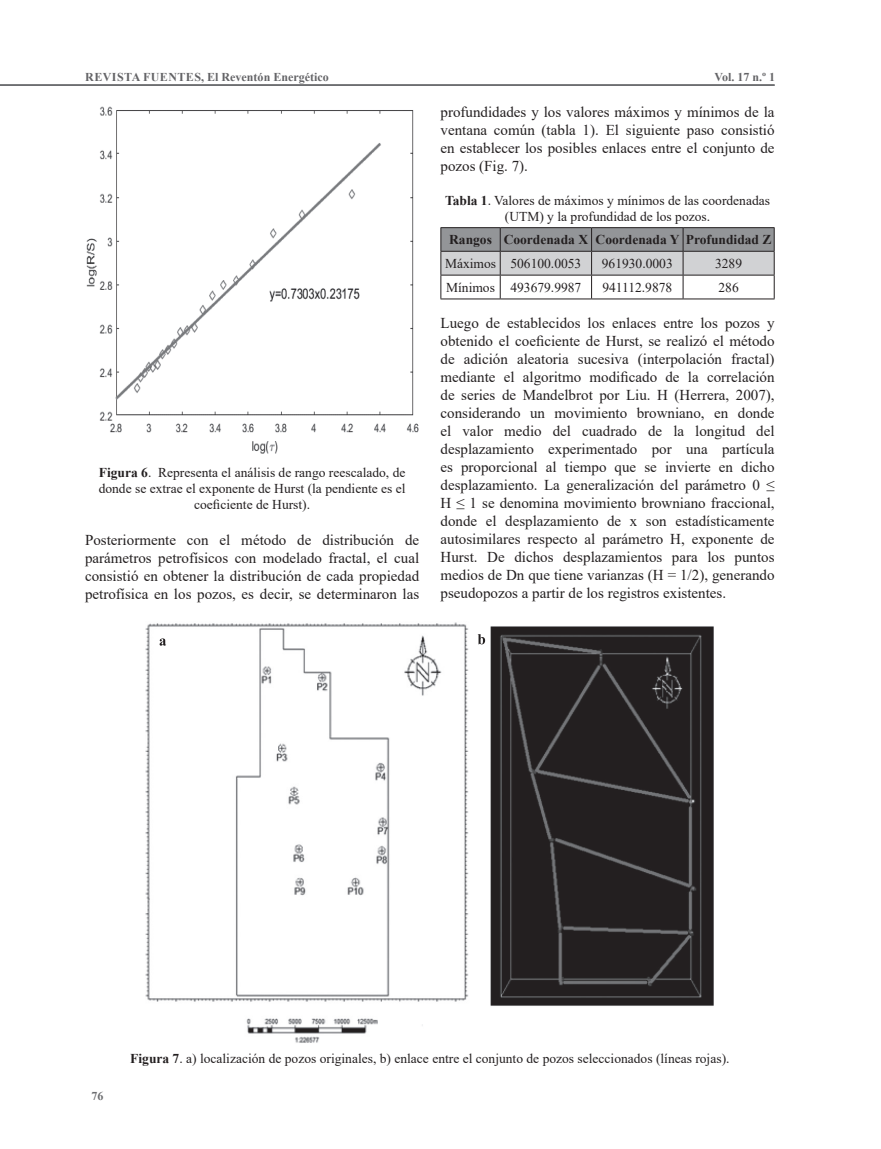
<style>
.page{position:relative;width:881px;height:1149px;background:#fff}
.page>*{position:absolute;margin:0;border:0;box-sizing:border-box;transform-origin:0 0}
.t1{font:15px/18px "Times New Roman";color:#231f20;text-align:justify}
.Pie_de_foto{font:13.5px/16.2px "Times New Roman";color:#231f20;text-align:center}
.t2{font:700 13.5px "Times New Roman";color:#231f20}
.t3{font:700 12px "Times New Roman";color:#636366}
.t4{font:700 12px "Times New Roman";color:#6c6d70}
.s1{font-weight:700}
</style>
<div class="page">
<hr style="left:0;top:84px;width:774px;height:2px;background:#6c6d70">
<img style="left:86px;top:106px;width:333px;height:348px">
<svg style="left:440px;top:227px;width:334px;height:71px"></svg>
<hr style="left:440px;top:298px;width:60px;height:1px;background:#231f20">
<hr style="left:500px;top:298px;width:91px;height:1px;background:#231f20">
<hr style="left:591px;top:298px;width:91px;height:1px;background:#231f20">
<hr style="left:682px;top:298px;width:92px;height:1px;background:#231f20">
<img style="left:146px;top:622px;width:567px;height:421px">
<svg style="left:159px;top:638px;width:7px;height:7px"></svg>
<svg style="left:477px;top:634px;width:8px;height:10px"></svg>
<p class="t3" style="left:85px;top:68px;width:245px">REVISTA FUENTES, El Reventón Energético</p>
<p class="t3" style="left:714px;top:68px;width:62px">Vol. 17 n.º 1</p>
<p class="Pie_de_foto" style="left:99px;top:463px;width:308px"><span class="s1">Figura 6</span>. Representa el análisis de rango reescalado, de donde se extrae el exponente de Hurst (la pendiente es el coeficiente de Hurst).</p>
<p class="t1" style="left:85px;top:530px;width:335px">Posteriormente con el método de distribución de parámetros petrofísicos con modelado fractal, el cual consistió en obtener la distribución de cada propiedad petrofísica en los pozos, es decir, se determinaron las</p>
<p class="t1" style="left:440px;top:102px;width:335px">profundidades y los valores máximos y mínimos de la ventana común (tabla 1). El siguiente paso consistió en establecer los posibles enlaces entre el conjunto de pozos (Fig. 7).</p>
<p class="Pie_de_foto" style="left:445px;top:192px;width:326px"><span class="s1">Tabla 1</span>. Valores de máximos y mínimos de las coordenadas (UTM) y la profundidad de los pozos.</p>
<p class="t2" style="left:449px;top:230px;width:44px">Rangos</p>
<p class="t2" style="left:503px;top:230px;width:86px">Coordenada X</p>
<p class="t2" style="left:595px;top:230px;width:85px">Coordenada Y</p>
<p class="t2" style="left:685px;top:230px;width:87px">Profundidad Z</p>
<p class="Pie_de_foto" style="left:445px;top:255px;width:53px">Máximos</p>
<p class="Pie_de_foto" style="left:510px;top:255px;width:72px">506100.0053</p>
<p class="Pie_de_foto" style="left:601px;top:255px;width:72px">961930.0003</p>
<p class="Pie_de_foto" style="left:714px;top:255px;width:28px">3289</p>
<p class="Pie_de_foto" style="left:446px;top:278px;width:50px">Mínimos</p>
<p class="Pie_de_foto" style="left:510px;top:278px;width:72px">493679.9987</p>
<p class="Pie_de_foto" style="left:602px;top:278px;width:71px">941112.9878</p>
<p class="Pie_de_foto" style="left:718px;top:278px;width:22px">286</p>
<p class="t1" style="left:440px;top:313px;width:335px">Luego de establecidos los enlaces entre los pozos y obtenido el coeficiente de Hurst, se realizó el método de adición aleatoria sucesiva (interpolación fractal) mediante el algoritmo modificado de la correlación de series de Mandelbrot por Liu. H (Herrera, 2007), considerando un movimiento browniano, en donde el valor medio del cuadrado de la longitud del desplazamiento experimentado por una partícula es proporcional al tiempo que se invierte en dicho desplazamiento. La generalización del parámetro 0 ≤ H ≤ 1 se denomina movimiento browniano fraccional, donde el desplazamiento de x son estadísticamente autosimilares respecto al parámetro H, exponente de Hurst. De dichos desplazamientos para los puntos medios de Dn que tiene varianzas (H = 1/2), generando pseudopozos a partir de los registros existentes.</p>
<p class="t4" style="left:91px;top:1087px;width:13px">76</p>
<p class="Pie_de_foto" style="left:130px;top:1049px;width:600px"><span class="s1">Figura 7</span>. a) localización de pozos originales, b) enlace entre el conjunto de pozos seleccionados (líneas rojas).</p>
</div>
